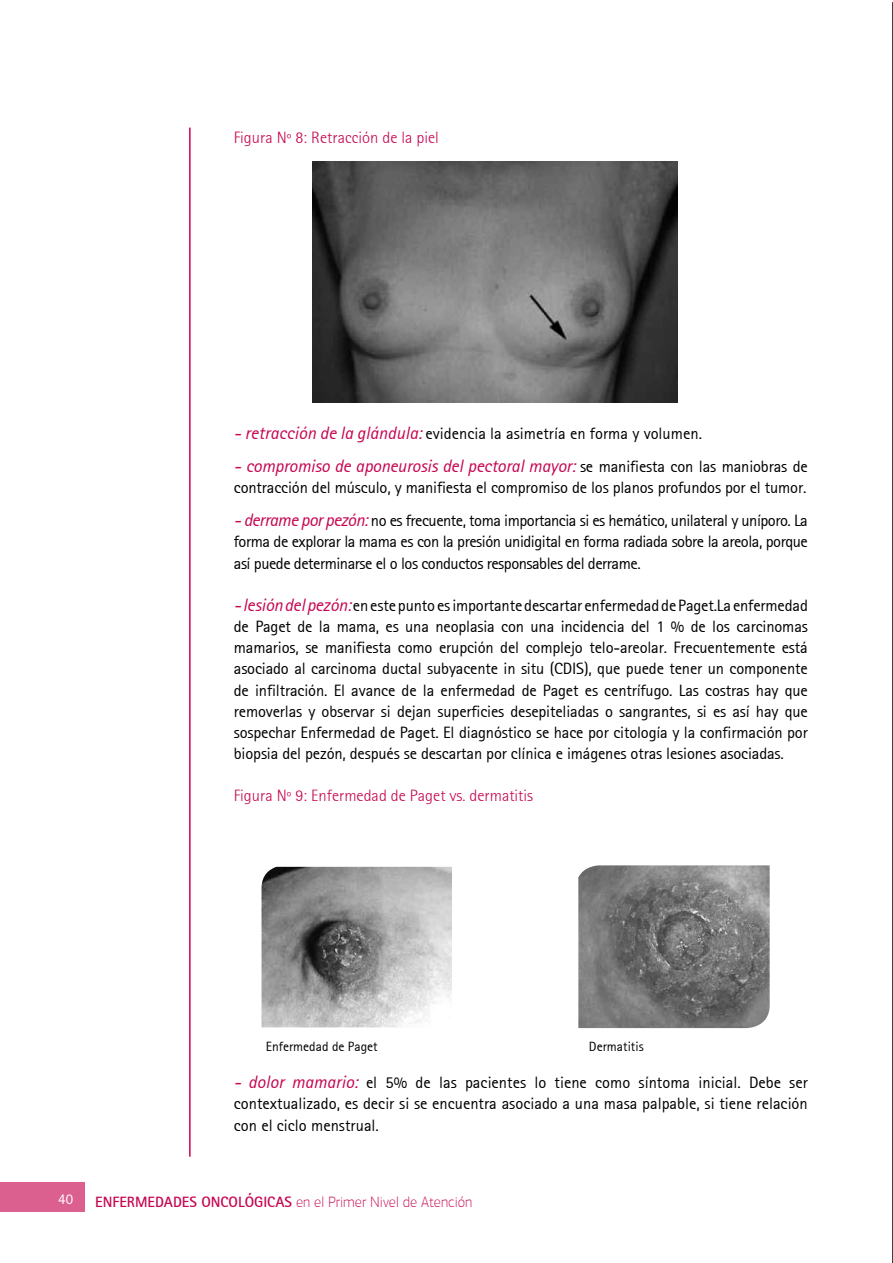
<style>
.page{position:relative;width:893px;height:1263px;background:#fff}
.page>*{position:absolute;margin:0;border:0;box-sizing:border-box;transform-origin:0 0}
.t1{font:italic 18px "AT Rotis Sans Serif";letter-spacing:-.01em;color:#c60651}
.t2{font:16.5px/21.1px "AT Rotis Sans Serif";letter-spacing:-.01em;color:#000;text-align:justify}
.t3{font:300 16.5px "AT Rotis Semi Sans";color:#c60651}
.t4{font:100 15px "PF Agora Sans Pro";color:#c60651}
.t5{font:14.85px "AT Rotis Sans Serif";color:#fff}
.t6{font:13.5px "AT Rotis Sans Serif";color:#000}
.s1{font-style:italic;font-size:18px;color:#c60651}
.s2{font-style:normal;font-size:16.5px;color:#000}
.s3{font-family:"AT Rotis Sans Serif";font-weight:700}
</style>
<div class="page">
<hr style="left:189px;top:128px;width:2px;height:1029px;background:#c60651">
<hr style="left:892px;top:2px;width:1px;height:1261px;background:#000">
<div style="left:0;top:1182px;width:84px;height:30px;background:#db6090"></div>
<img style="left:313px;top:162px;width:365px;height:241px">
<img style="left:578px;top:865px;width:192px;height:163px">
<img style="left:261px;top:867px;width:191px;height:160px">
<p class="t3" style="left:234px;top:128px;width:206px">Figura Nº 8: Retracción de la piel</p>
<p class="t2" style="left:234px;top:423px;width:470px"><span class="s1">- retracción de la glándula:</span> evidencia la asimetría en forma y volumen.</p>
<p class="t1" style="left:234px;top:455px;width:576px">- compromiso de aponeurosis del pectoral mayor: <span class="s2">se manifiesta con las maniobras de</span></p>
<p class="t2" style="left:234px;top:477px;width:574px">contracción del músculo, y manifiesta el compromiso de los planos profundos por el tumor.</p>
<p class="t2" style="left:234px;top:510px;width:576px"><span class="s1">- derrame por pezón:</span> no es frecuente, toma importancia si es hemático, unilateral y uníporo. La forma de explorar la mama es con la presión unidigital en forma radiada sobre la areola, porque así puede determinarse el o los conductos responsables del derrame.</p>
<p class="t2" style="left:234px;top:595px;width:576px"><span class="s1">- lesión del pezón:</span> en este punto es importante descartar enfermedad de Paget.La enfermedad de Paget de la mama, es una neoplasia con una incidencia del 1 % de los carcinomas mamarios, se manifiesta como erupción del complejo telo-areolar. Frecuentemente está asociado al carcinoma ductal subyacente in situ (CDIS), que puede tener un componente de infiltración. El avance de la enfermedad de Paget es centrífugo. Las costras hay que removerlas y observar si dejan superficies desepiteliadas o sangrantes, si es así hay que sospechar Enfermedad de Paget. El diagnóstico se hace por citología y la confirmación por biopsia del pezón, después se descartan por clínica e imágenes otras lesiones asociadas.</p>
<p class="t3" style="left:234px;top:786px;width:301px">Figura Nº 9: Enfermedad de Paget vs. dermatitis</p>
<p class="t6" style="left:266px;top:1039px;width:113px">Enfermedad de Paget</p>
<p class="t6" style="left:589px;top:1039px;width:56px">Dermatitis</p>
<p class="t2" style="left:234px;top:1072px;width:576px"><span class="s1">- dolor mamario:</span> el 5% de las pacientes lo tiene como síntoma inicial. Debe ser contextualizado, es decir si se encuentra asociado a una masa palpable, si tiene relación con el ciclo menstrual.</p>
<p class="t5" style="left:58px;top:1190px;width:16px">40</p>
<p class="t4" style="left:95px;top:1193px;width:379px"><span class="s3">ENFERMEDADES ONCOLÓGICAS</span> en el Primer Nivel de Atención</p>
</div>
